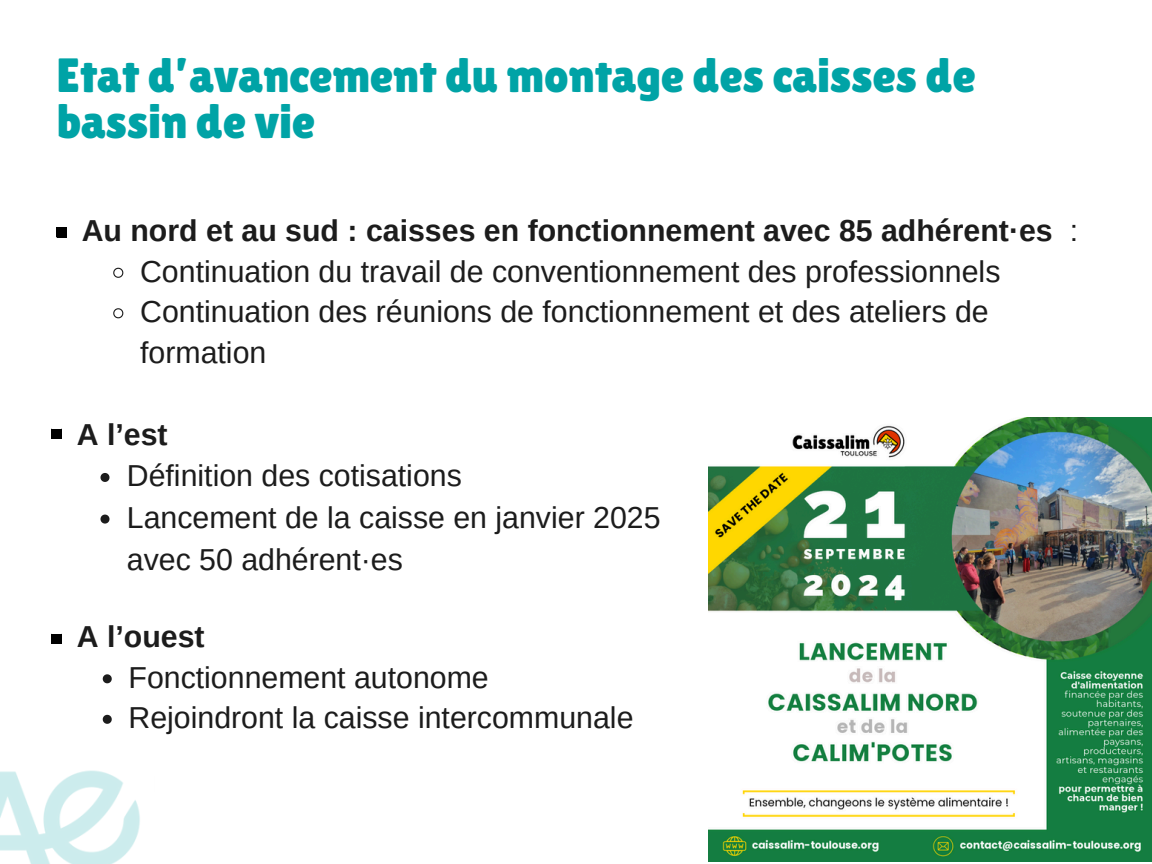
<style>
.page{position:relative;width:1152px;height:864px;background:#fff}
.page>*{position:absolute;margin:0;border:0;box-sizing:border-box;transform-origin:0 0}
.t1{font:48px/46.2px "Lilita One";letter-spacing:-.005em;color:#00a3a6}
.t2{font:30.3px/40.5px "Arimo";color:#1c1c1c}
.t3{font:700 30.3px "Arimo";color:#1c1c1c}
.s1{font-weight:400}
</style>
<div class="page">
<img style="left:0;top:770px;width:140px;height:94px">
<img style="left:708px;top:417px;width:444px;height:445px">
<svg style="left:113px;top:267px;width:11px;height:11px"></svg>
<svg style="left:113px;top:308px;width:11px;height:11px"></svg>
<svg style="left:56px;top:227px;width:11px;height:11px"></svg>
<svg style="left:51px;top:429px;width:11px;height:10px"></svg>
<svg style="left:101px;top:473px;width:9px;height:9px"></svg>
<svg style="left:101px;top:515px;width:9px;height:9px"></svg>
<svg style="left:103px;top:674px;width:9px;height:9px"></svg>
<svg style="left:103px;top:715px;width:9px;height:9px"></svg>
<svg style="left:51px;top:634px;width:11px;height:10px"></svg>
<p class="t1" style="left:56px;top:52px;width:921px">Etat d’avancement du montage des caisses de bassin de vie</p>
<p class="t3" style="left:82px;top:214px;width:998px">Au nord et au sud : caisses en fonctionnement avec 85 adhérent·es <span class="s1">:</span></p>
<p class="t2" style="left:140px;top:251px;width:862px">Continuation du travail de conventionnement des professionnels</p>
<p class="t2" style="left:140px;top:292px;width:850px">Continuation des réunions de fonctionnement et des ateliers de formation</p>
<p class="t3" style="left:77px;top:417px;width:92px">A l’est</p>
<p class="t2" style="left:127px;top:456px;width:337px">Définition des cotisations</p>
<p class="t2" style="left:127px;top:497px;width:535px;line-height:41.7px">Lancement de la caisse en janvier 2025 avec 50 adhérent·es</p>
<p class="t3" style="left:77px;top:620px;width:129px">A l’ouest</p>
<p class="t2" style="left:129px;top:657px;width:362px">Fonctionnement autonome</p>
<p class="t2" style="left:129px;top:698px;width:507px">Rejoindront la caisse intercommunale</p>
</div>
